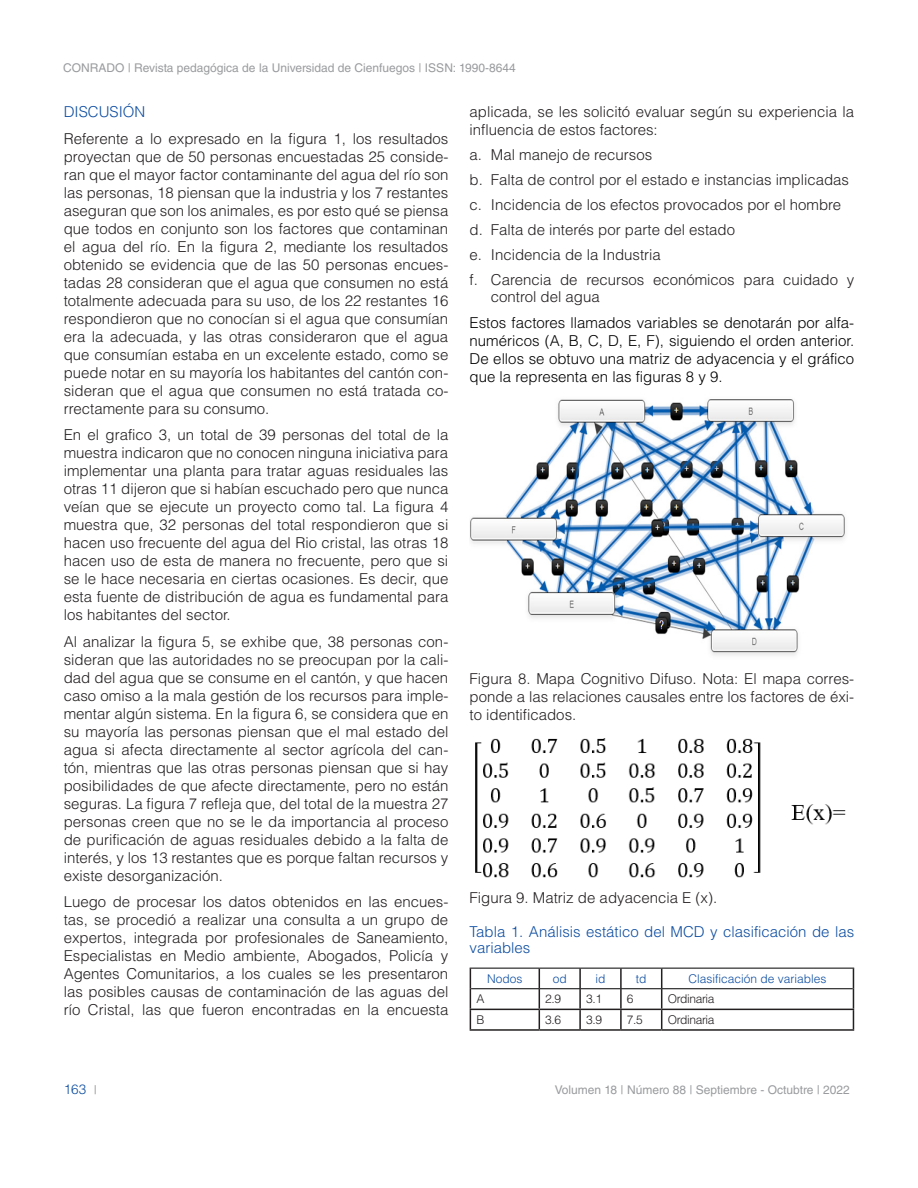
<style>
.page{position:relative;width:918px;height:1188px;background:#fff}
.page>*{position:absolute;margin:0;border:0;box-sizing:border-box;transform-origin:0 0}
.TEXTO{font:300 15px/18px "Helvetica LT Std";color:#231f20;text-align:justify}
.TEXTO-2{font:300 15px/18px "Helvetica LT Std";color:#000;text-align:justify}
.TITULOS_AZUL{font:300 15px/16.5px "Helvetica LT Std";color:#0d4da1}
.t1{font:300 13.5px "Helvetica LT Std";color:#0d4da1}
.t2{font:12px "Helvetica LT Std";color:#999b9e}
.textos_tabla{font:300 12px "Helvetica LT Std";letter-spacing:-.03em;color:#231f20}
.textos_tabla_-_Títul{font:300 12px "Helvetica LT Std";color:#0d4da1}
.s1{font-weight:400;font-size:12px;color:#999b9e}
</style>
<div class="page">
<img style="left:470px;top:399px;width:375px;height:257px">
<img style="left:475px;top:738px;width:371px;height:140px">
<hr style="left:470px;top:968px;width:69px;height:1px;background:#000">
<hr style="left:539px;top:968px;width:41px;height:1px;background:#000">
<hr style="left:580px;top:968px;width:41px;height:1px;background:#000">
<hr style="left:621px;top:968px;width:41px;height:1px;background:#000">
<hr style="left:662px;top:968px;width:192px;height:1px;background:#000">
<svg style="left:579px;top:969px;width:2px;height:19px"></svg>
<svg style="left:620px;top:969px;width:2px;height:19px"></svg>
<hr style="left:579px;top:989px;width:2px;height:20px;background:#231f20">
<hr style="left:620px;top:989px;width:2px;height:20px;background:#231f20">
<hr style="left:470px;top:1009px;width:69px;height:1px;background:#231f20">
<svg style="left:470px;top:969px;width:1px;height:60px"></svg>
<hr style="left:539px;top:1009px;width:41px;height:1px;background:#231f20">
<svg style="left:539px;top:969px;width:1px;height:60px"></svg>
<hr style="left:580px;top:1009px;width:41px;height:1px;background:#231f20">
<svg style="left:579px;top:1010px;width:2px;height:19px"></svg>
<hr style="left:621px;top:1009px;width:41px;height:1px;background:#231f20">
<svg style="left:620px;top:1010px;width:2px;height:19px"></svg>
<hr style="left:662px;top:1009px;width:192px;height:1px;background:#231f20">
<svg style="left:661px;top:969px;width:1px;height:60px"></svg>
<svg style="left:853px;top:969px;width:1px;height:60px"></svg>
<hr style="left:470px;top:1029px;width:69px;height:2px;background:#231f20">
<hr style="left:539px;top:1029px;width:41px;height:2px;background:#231f20">
<hr style="left:580px;top:1029px;width:41px;height:2px;background:#231f20">
<hr style="left:621px;top:1029px;width:41px;height:2px;background:#231f20">
<hr style="left:662px;top:1029px;width:192px;height:2px;background:#231f20">
<hr style="left:471px;top:988px;width:68px;height:1px;background:#000">
<hr style="left:539px;top:988px;width:41px;height:1px;background:#000">
<hr style="left:580px;top:988px;width:41px;height:1px;background:#000">
<hr style="left:621px;top:988px;width:41px;height:1px;background:#000">
<hr style="left:662px;top:988px;width:191px;height:1px;background:#000">
<p class="t2" style="left:63px;top:61px;width:454px">CONRADO | Revista pedagógica de la Universidad de Cienfuegos | ISSN: 1990-8644</p>
<p class="TITULOS_AZUL" style="left:64px;top:103px;width:83px">DISCUSIÓN</p>
<p class="TEXTO" style="left:64px;top:129px;width:386px">Referente a lo expresado en la figura 1, los resultados proyectan que de 50 personas encuestadas 25 conside&shy;ran que el mayor factor contaminante del agua del río son las personas, 18 piensan que la industria y los 7 restantes aseguran que son los animales, es por esto qué se piensa que todos en conjunto son los factores que contaminan el agua del río. En la figura 2, mediante los resultados obtenido se evidencia que de las 50 personas encues&shy;tadas 28 consideran que el agua que consumen no está totalmente adecuada para su uso, de los 22 restantes 16 respondieron que no conocían si el agua que consumían era la adecuada, y las otras consideraron que el agua que consumían estaba en un excelente estado, como se puede notar en su mayoría los habitantes del cantón con&shy;sideran que el agua que consumen no está tratada co&shy;rrectamente para su consumo.</p>
<p class="TEXTO" style="left:64px;top:426px;width:386px">En el grafico 3, un total de 39 personas del total de la muestra indicaron que no conocen ninguna iniciativa para implementar una planta para tratar aguas residuales las otras 11 dijeron que si habían escuchado pero que nunca veían que se ejecute un proyecto como tal. La figura 4 muestra que, 32 personas del total respondieron que si hacen uso frecuente del agua del Rio cristal, las otras 18 hacen uso de esta de manera no frecuente, pero que si se le hace necesaria en ciertas ocasiones. Es decir, que esta fuente de distribución de agua es fundamental para los habitantes del sector.</p>
<p class="TEXTO" style="left:64px;top:632px;width:386px">Al analizar la figura 5, se exhibe que, 38 personas con&shy;sideran que las autoridades no se preocupan por la cali&shy;dad del agua que se consume en el cantón, y que hacen caso omiso a la mala gestión de los recursos para imple&shy;mentar algún sistema. En la figura 6, se considera que en su mayoría las personas piensan que el mal estado del agua si afecta directamente al sector agrícola del can&shy;tón, mientras que las otras personas piensan que si hay posibilidades de que afecte directamente, pero no están seguras. La figura 7 refleja que, del total de la muestra 27 personas creen que no se le da importancia al proceso de purificación de aguas residuales debido a la falta de interés, y los 13 restantes que es porque faltan recursos y existe desorganización.</p>
<p class="TEXTO" style="left:64px;top:893px;width:386px">Luego de procesar los datos obtenidos en las encues&shy;tas, se procedió a realizar una consulta a un grupo de expertos, integrada por profesionales de Saneamiento, Especialistas en Medio ambiente, Abogados, Policía y Agentes Comunitarios, a los cuales se les presentaron las posibles causas de contaminación de las aguas del río Cristal, las que fueron encontradas en la encuesta</p>
<p class="TEXTO" style="left:470px;top:103px;width:386px">aplicada, se les solicitó evaluar según su experiencia la influencia de estos factores:</p>
<p class="TEXTO" style="left:470px;top:146px;width:184px">a. Mal manejo de recursos</p>
<p class="TEXTO" style="left:470px;top:171px;width:381px">b. Falta de control por el estado e instancias implicadas</p>
<p class="TEXTO" style="left:470px;top:196px;width:373px">c. Incidencia de los efectos provocados por el hombre</p>
<p class="TEXTO" style="left:470px;top:221px;width:267px">d. Falta de interés por parte del estado</p>
<p class="TEXTO" style="left:470px;top:246px;width:193px">e. Incidencia de la Industria</p>
<p class="TEXTO" style="left:491px;top:271px;width:365px;line-height:16.5px;text-indent:-21px">f. Carencia de recursos económicos para cuidado y control del agua</p>
<p class="TEXTO-2" style="left:470px;top:314px;width:386px">Estos factores llamados variables se denotarán por alfa&shy;numéricos (A, B, C, D, E, F), siguiendo el orden anterior.<br>De ellos se obtuvo una matriz de adyacencia y el gráfico que la representa en las figuras 8 y 9.</p>
<p class="TEXTO" style="left:470px;top:669px;width:386px">Figura 8. Mapa Cognitivo Difuso. Nota: El mapa corres&shy;ponde a las relaciones causales entre los factores de éxi&shy;to identificados.</p>
<p class="TEXTO" style="left:470px;top:889px;width:249px">Figura 9. Matriz de adyacencia E (x).</p>
<p class="TITULOS_AZUL" style="left:470px;top:923px;width:386px">Tabla 1. Análisis estático del MCD y clasificación de las variables</p>
<p class="textos_tabla_-_Títul" style="left:487px;top:971px;width:37px">Nodos</p>
<p class="textos_tabla_-_Títul" style="left:553px;top:971px;width:16px">od</p>
<p class="textos_tabla_-_Títul" style="left:596px;top:971px;width:11px">id</p>
<p class="textos_tabla_-_Títul" style="left:636px;top:971px;width:12px">td</p>
<p class="textos_tabla_-_Títul" style="left:689px;top:971px;width:140px">Clasificación de variables</p>
<p class="textos_tabla" style="left:476px;top:992px;width:10px">A</p>
<p class="textos_tabla" style="left:545px;top:992px;width:17px">2.9</p>
<p class="textos_tabla" style="left:586px;top:992px;width:17px">3.1</p>
<p class="textos_tabla" style="left:627px;top:992px;width:8px">6</p>
<p class="textos_tabla" style="left:668px;top:992px;width:48px">Ordinaria</p>
<p class="textos_tabla" style="left:476px;top:1012px;width:10px">B</p>
<p class="textos_tabla" style="left:545px;top:1012px;width:17px">3.6</p>
<p class="textos_tabla" style="left:586px;top:1012px;width:17px">3.9</p>
<p class="textos_tabla" style="left:627px;top:1012px;width:17px">7.5</p>
<p class="textos_tabla" style="left:668px;top:1012px;width:48px">Ordinaria</p>
<p class="t1" style="left:64px;top:1081px;width:35px">163 <span class="s1">|</span></p>
<p class="t2" style="left:555px;top:1083px;width:297px">Volumen 18 | Número 88 | Septiembre - Octubtre | 2022</p>
</div>
